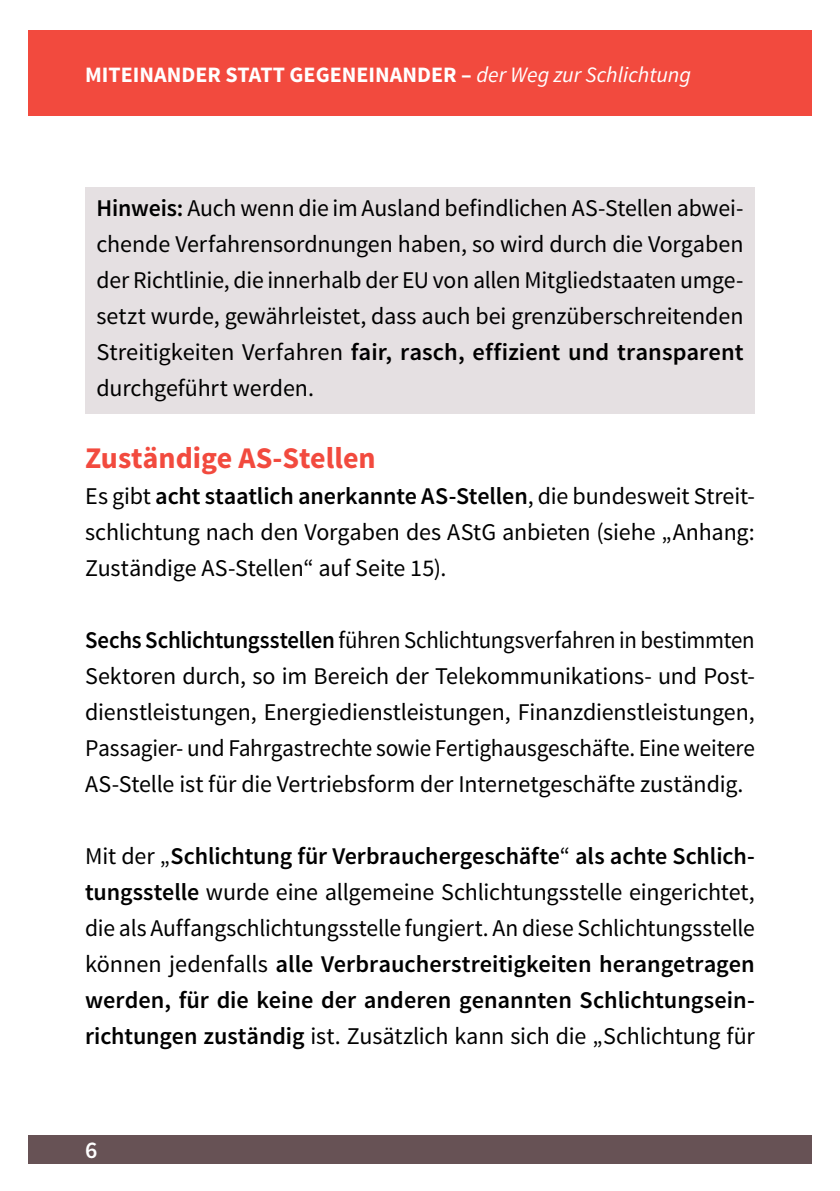
<style>
.page{position:relative;width:840px;height:1191px;background:#fff}
.page>*{position:absolute;margin:0;border:0;box-sizing:border-box;transform-origin:0 0}
.Ü_2{font:700 30px "Source Sans Pro";color:#f24a3e}
.Fliesstext{font:24px/36px "Source Sans Pro";letter-spacing:-.01em;color:#000;text-align:justify}
.Fliesstext-2{font:24px/36px "Source Sans Pro";letter-spacing:-.01em;color:#000;text-align:justify;scale:.95 1}
.Hinweis{font:24px/36px "Source Sans Pro";letter-spacing:-.005em;color:#000;text-align:justify}
.t1{font:600 24px "Source Sans Pro";color:#fff}
.t2{font:700 22px "Source Sans Pro";color:#fff}
.s1{font-weight:400;font-style:italic}
.s2{font-weight:600}
</style>
<div class="page">
<div style="left:28px;top:1135px;width:783px;height:28px;background:#675255"></div>
<div style="left:28px;top:31px;width:783px;height:85px;background:#f24a3e"></div>
<div style="left:85px;top:188px;width:669px;height:64px;background:#e5e0e2"></div>
<div style="left:85px;top:252px;width:669px;height:36px;background:#e5e0e2"></div>
<div style="left:85px;top:288px;width:669px;height:36px;background:#e5e0e2"></div>
<div style="left:85px;top:324px;width:669px;height:36px;background:#e5e0e2"></div>
<div style="left:85px;top:360px;width:669px;height:53px;background:#e5e0e2"></div>
<p class="t2" style="left:85px;top:61px;width:607px">MITEINANDER STATT GEGENEINANDER – <span class="s1">der Weg zur Schlichtung</span></p>
<p class="Hinweis" style="left:96px;top:190px;width:648px"><span class="s2">Hinweis:</span> Auch wenn die im Ausland befindlichen AS-Stellen abwei&shy;chende Verfahrensordnungen haben, so wird durch die Vorgaben der Richtlinie, die innerhalb der EU von allen Mitgliedstaaten umge&shy;setzt wurde, gewährleistet, dass auch bei grenzüberschreitenden Streitigkeiten Verfahren <span class="s2">fair, rasch, effizient und transparent </span>durchgeführt werden.</p>
<h2 class="Ü_2" style="left:85px;top:439px;width:292px">Zuständige AS-Stellen</h2>
<p class="Fliesstext" style="left:85px;top:478px;width:670px">Es gibt <span class="s2">acht staatlich anerkannte AS-Stellen</span>, die bundesweit Streit&shy;schlichtung nach den Vorgaben des AStG anbieten (siehe „Anhang:<br>Zuständige AS-Stellen“ auf Seite 15).</p>
<p class="Fliesstext-2" style="left:85px;top:622px;width:706px"><span class="s2">Sechs Schlichtungsstellen</span> führen Schlichtungsverfahren in bestimmten Sektoren durch, so im Bereich der Telekommunikations- und Post&shy;dienstleistungen, Energiedienstleistungen, Finanzdienstleistungen, Passagier- und Fahrgastrechte sowie Fertighausgeschäfte. Eine weitere AS-Stelle ist für die Vertriebsform der Internetgeschäfte zuständig.</p>
<p class="Fliesstext" style="left:85px;top:838px;width:671px">Mit der „<span class="s2">Schlichtung für Verbrauchergeschäfte</span>“ <span class="s2">als achte Schlich&shy;tungsstelle</span> wurde eine allgemeine Schlichtungsstelle eingerichtet, die als Auffangschlichtungsstelle fungiert. An diese Schlichtungsstelle können jedenfalls <span class="s2">alle Verbraucherstreitigkeiten herangetragen werden, für die keine der anderen genannten Schlichtungsein&shy;richtungen zuständig</span> ist. Zusätzlich kann sich die „Schlichtung für</p>
<p class="t1" style="left:85px;top:1134px;width:14px">6</p>
</div>
